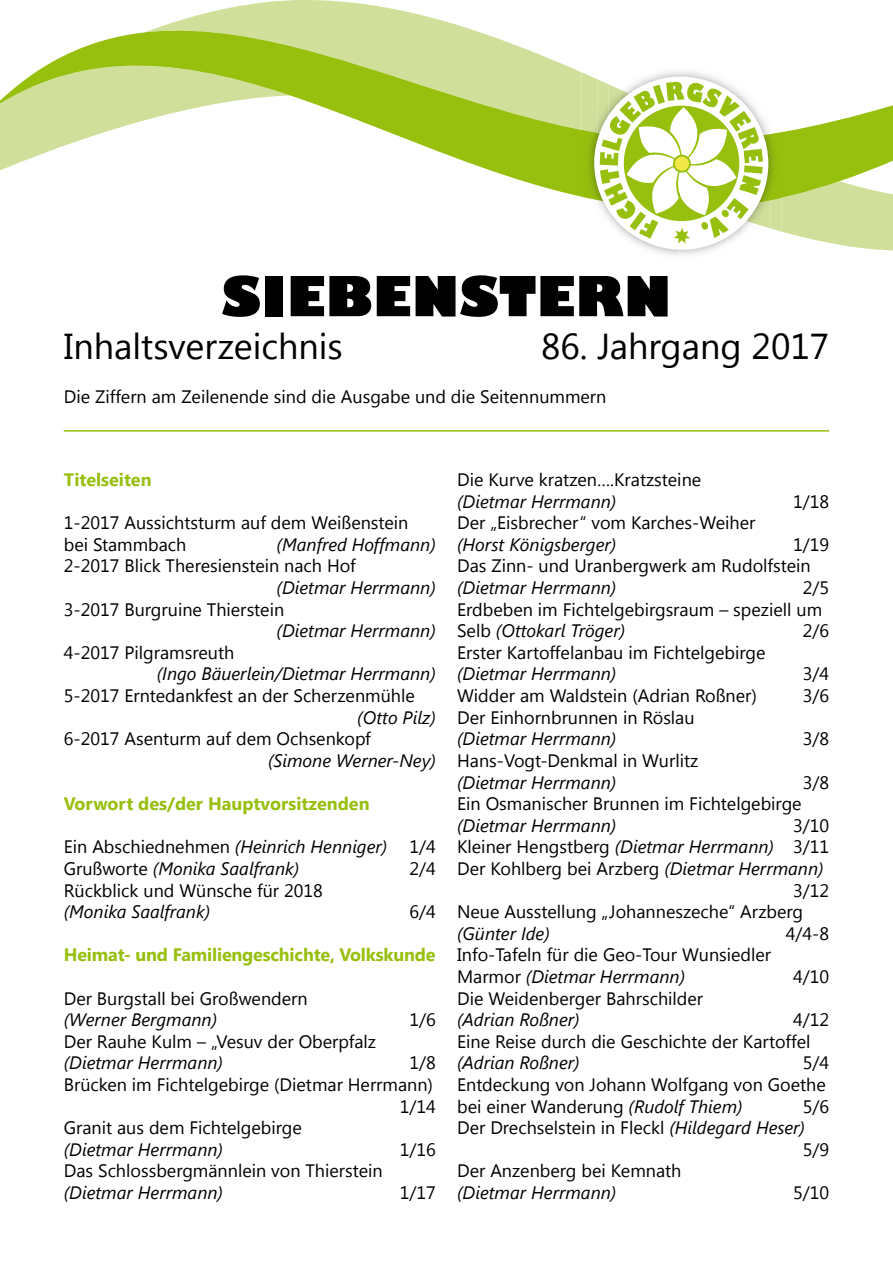
<style>
.page{position:relative;width:893px;height:1263px;background:#fff}
.page>*{position:absolute;margin:0;border:0;box-sizing:border-box;transform-origin:0 0}
.t1{font:800 54px "Gill Sans";color:#000}
.t2{font:36px "Segoe UI";color:#000}
.t3{font:18px/21.6px "Segoe UI";color:#000}
.t4{font:italic 18px/21.6px "Segoe UI";color:#000}
.t5{font:700 18px "Segoe UI";letter-spacing:-.01em;color:#97bf0d}
.s1{font-style:normal}
.s2{font-style:italic}
</style>
<div class="page">
<svg style="left:781px;top:209px;width:112px;height:41px;fill:#d0e09b"></svg>
<svg style="left:0;top:0;width:893px;height:209px"></svg>
<img style="left:581px;top:64px;width:200px;height:16px">
<img style="left:770px;top:80px;width:11px;height:5px">
<img style="left:770px;top:85px;width:11px;height:6px">
<img style="left:770px;top:91px;width:11px;height:5px">
<img style="left:770px;top:96px;width:11px;height:5px">
<img style="left:770px;top:101px;width:11px;height:6px">
<img style="left:770px;top:107px;width:11px;height:5px">
<img style="left:770px;top:112px;width:11px;height:5px">
<img style="left:770px;top:117px;width:11px;height:6px">
<img style="left:770px;top:123px;width:11px;height:5px">
<img style="left:770px;top:128px;width:11px;height:4px">
<img style="left:581px;top:199px;width:11px;height:10px">
<img style="left:581px;top:72px;width:17px;height:58px">
<img style="left:770px;top:202px;width:11px;height:29px">
<img style="left:581px;top:130px;width:11px;height:69px">
<img style="left:770px;top:132px;width:11px;height:70px">
<svg style="left:592px;top:75px;width:178px;height:177px"></svg>
<hr style="left:64px;top:430px;width:765px;height:2px;background:#97bf0d">
<h1 class="t1" style="left:221px;top:266px;width:451px">SIEBENSTERN</h1>
<h2 class="t2" style="left:64px;top:332px;width:281px">Inhaltsverzeichnis</h2>
<h2 class="t2" style="left:541px;top:332px;width:290px">86. Jahrgang 2017</h2>
<p class="t3" style="left:64px;top:387px;width:544px">Die Ziffern am Zeilenende sind die Ausgabe und die Seitennummern</p>
<p class="t5" style="left:64px;top:472px;width:89px">Titelseiten</p>
<p class="t3" style="left:64px;top:514px;width:346px">1-2017 Aussichtsturm auf dem Weißenstein bei Stammbach</p>
<p class="t4" style="left:277px;top:535px;width:161px">(Manfred Hoffmann)</p>
<p class="t3" style="left:64px;top:557px;width:293px">2-2017 Blick Theresienstein nach Hof</p>
<p class="t4" style="left:277px;top:579px;width:161px">(Dietmar Herrmann)</p>
<p class="t3" style="left:64px;top:600px;width:222px">3-2017 Burgruine Thierstein</p>
<p class="t4" style="left:277px;top:622px;width:161px">(Dietmar Herrmann)</p>
<p class="t3" style="left:64px;top:643px;width:172px">4-2017 Pilgramsreuth</p>
<p class="t4" style="left:157px;top:665px;width:280px">(Ingo Bäuerlein/Dietmar Herrmann)</p>
<p class="t3" style="left:64px;top:687px;width:353px">5-2017 Erntedankfest an der Scherzenmühle</p>
<p class="t4" style="left:357px;top:708px;width:80px">(Otto Pilz)</p>
<p class="t3" style="left:64px;top:730px;width:309px">6-2017 Asenturm auf dem Ochsenkopf</p>
<p class="t4" style="left:268px;top:751px;width:169px">(Simone Werner-Ney)</p>
<p class="t5" style="left:64px;top:796px;width:307px">Vorwort des/der Hauptvorsitzenden</p>
<p class="t4" style="left:64px;top:838px;width:374px"><span class="s1">Ein Abschiednehmen</span> (Heinrich Henniger) <span class="s1">1/4<br>Grußworte</span> (Monika Saalfrank)</p>
<p class="t3" style="left:409px;top:859px;width:28px">2/4</p>
<p class="t3" style="left:64px;top:881px;width:261px">Rückblick und Wünsche für 2018</p>
<p class="t4" style="left:64px;top:903px;width:148px">(Monika Saalfrank)</p>
<p class="t3" style="left:409px;top:903px;width:28px">6/4</p>
<p class="t5" style="left:64px;top:948px;width:373px">Heimat- und Familiengeschichte, Volkskunde</p>
<p class="t3" style="left:64px;top:989px;width:245px">Der Burgstall bei Großwendern</p>
<p class="t4" style="left:64px;top:1011px;width:155px">(Werner Bergmann)</p>
<p class="t3" style="left:409px;top:1011px;width:28px">1/6</p>
<p class="t3" style="left:64px;top:1032px;width:314px">Der Rauhe Kulm – „Vesuv der Oberpfalz</p>
<p class="t4" style="left:64px;top:1054px;width:161px">(Dietmar Herrmann)</p>
<p class="t3" style="left:409px;top:1054px;width:28px">1/8</p>
<p class="t3" style="left:64px;top:1075px;width:371px">Brücken im Fichtelgebirge (Dietmar Herrmann)</p>
<p class="t3" style="left:400px;top:1097px;width:38px">1/14</p>
<p class="t3" style="left:64px;top:1119px;width:240px">Granit aus dem Fichtelgebirge</p>
<p class="t4" style="left:64px;top:1140px;width:161px">(Dietmar Herrmann)</p>
<p class="t3" style="left:400px;top:1140px;width:38px">1/16</p>
<p class="t3" style="left:64px;top:1162px;width:320px">Das Schlossbergmännlein von Thierstein</p>
<p class="t4" style="left:64px;top:1183px;width:161px">(Dietmar Herrmann)</p>
<p class="t3" style="left:400px;top:1183px;width:38px">1/17</p>
<p class="t3" style="left:457px;top:471px;width:246px">Die Kurve kratzen….Kratzsteine</p>
<p class="t4" style="left:457px;top:492px;width:161px">(Dietmar Herrmann)</p>
<p class="t3" style="left:793px;top:492px;width:38px">1/18</p>
<p class="t3" style="left:457px;top:514px;width:300px">Der „Eisbrecher“ vom Karches-Weiher</p>
<p class="t4" style="left:457px;top:535px;width:161px">(Horst Königsberger)</p>
<p class="t3" style="left:457px;top:535px;width:374px;text-indent:336px">1/19<br>Das Zinn- und Uranbergwerk am Rudolfstein</p>
<p class="t4" style="left:457px;top:579px;width:161px">(Dietmar Herrmann)</p>
<p class="t3" style="left:457px;top:579px;width:374px;text-indent:346px">2/5<br>Erdbeben im Fichtelgebirgsraum – speziell um<br>Selb <span class="s2">(Ottokarl Tröger)</span></p>
<p class="t3" style="left:803px;top:622px;width:28px">2/6</p>
<p class="t3" style="left:457px;top:643px;width:310px">Erster Kartoffelanbau im Fichtelgebirge</p>
<p class="t4" style="left:457px;top:665px;width:161px">(Dietmar Herrmann)</p>
<p class="t3" style="left:803px;top:665px;width:28px">3/4</p>
<p class="t3" style="left:457px;top:687px;width:301px">Widder am Waldstein (Adrian Roßner)</p>
<p class="t3" style="left:803px;top:687px;width:28px">3/6</p>
<p class="t3" style="left:457px;top:708px;width:239px">Der Einhornbrunnen in Röslau</p>
<p class="t4" style="left:457px;top:730px;width:161px">(Dietmar Herrmann)</p>
<p class="t3" style="left:803px;top:730px;width:28px">3/8</p>
<p class="t3" style="left:457px;top:751px;width:243px">Hans-Vogt-Denkmal in Wurlitz</p>
<p class="t4" style="left:457px;top:773px;width:161px">(Dietmar Herrmann)</p>
<p class="t3" style="left:803px;top:773px;width:28px">3/8</p>
<p class="t3" style="left:457px;top:795px;width:346px">Ein Osmanischer Brunnen im Fichtelgebirge</p>
<p class="t4" style="left:457px;top:816px;width:161px">(Dietmar Herrmann)</p>
<p class="t3" style="left:793px;top:816px;width:38px">3/10</p>
<p class="t3" style="left:457px;top:838px;width:374px">Kleiner Hengstberg <span class="s2">(Dietmar Herrmann)</span> 3/11</p>
<p class="t3" style="left:457px;top:859px;width:368px">Der Kohlberg bei Arzberg <span class="s2">(Dietmar Herrmann)</span></p>
<p class="t3" style="left:793px;top:881px;width:38px">3/12</p>
<p class="t3" style="left:457px;top:903px;width:348px">Neue Ausstellung „Johanneszeche“ Arzberg</p>
<p class="t4" style="left:457px;top:924px;width:94px">(Günter Ide)</p>
<p class="t3" style="left:786px;top:924px;width:45px">4/4-8</p>
<p class="t3" style="left:457px;top:946px;width:316px">Info-Tafeln für die Geo-Tour Wunsiedler<br>Marmor <span class="s2">(Dietmar Herrmann)</span></p>
<p class="t3" style="left:793px;top:967px;width:38px">4/10</p>
<p class="t3" style="left:457px;top:989px;width:248px">Die Weidenberger Bahrschilder</p>
<p class="t4" style="left:457px;top:1011px;width:124px">(Adrian Roßner)</p>
<p class="t3" style="left:457px;top:1011px;width:374px;text-indent:336px">4/12<br>Eine Reise durch die Geschichte der Kartoffel</p>
<p class="t4" style="left:457px;top:1054px;width:124px">(Adrian Roßner)</p>
<p class="t3" style="left:457px;top:1054px;width:374px;text-indent:346px">5/4<br>Entdeckung von Johann Wolfgang von Goethe bei einer Wanderung <span class="s2">(Rudolf Thiem)</span></p>
<p class="t3" style="left:803px;top:1097px;width:28px">5/6</p>
<p class="t3" style="left:457px;top:1119px;width:349px">Der Drechselstein in Fleckl <span class="s2">(Hildegard Heser)</span></p>
<p class="t3" style="left:803px;top:1140px;width:28px">5/9</p>
<p class="t3" style="left:457px;top:1162px;width:226px">Der Anzenberg bei Kemnath</p>
<p class="t4" style="left:457px;top:1183px;width:161px">(Dietmar Herrmann)</p>
<p class="t3" style="left:793px;top:1183px;width:38px">5/10</p>
</div>
